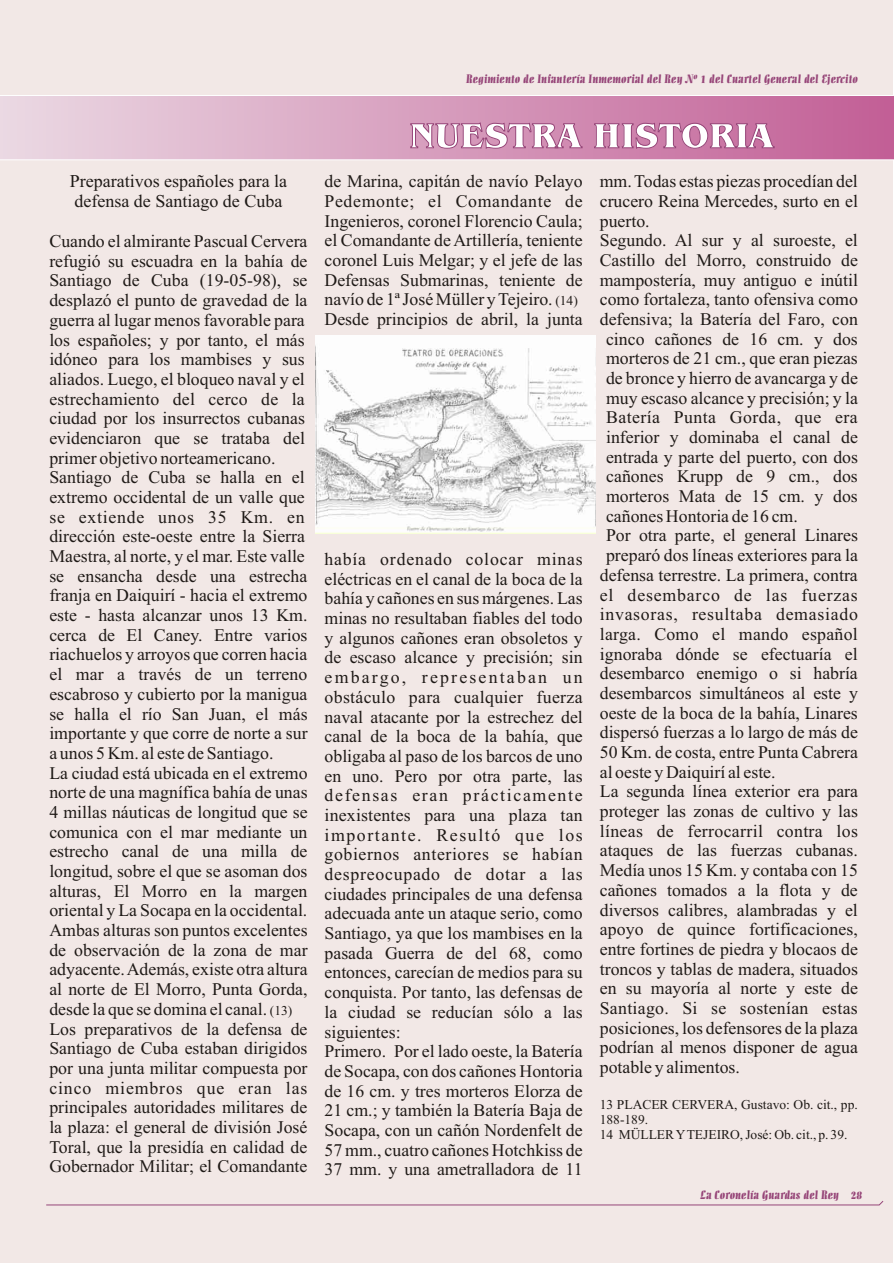
<style>
.page{position:relative;width:894px;height:1263px;background:#fff}
.page>*{position:absolute;margin:0;border:0;box-sizing:border-box;transform-origin:0 0}
.t1{font:700 36px "Benguiat IT Cby BT";color:#fff}
.t2{font:18px "Times New Roman";color:#1f1a17}
.t3{font:17.85px/19.8px "Times New Roman";color:#1f1a17}
.t4{font:17.85px/16.6px "Times New Roman";letter-spacing:.035em;color:#1f1a17;text-align:center}
.t5{font:17.85px "Times New Roman";letter-spacing:.02em;color:#1f1a17}
.t6{font:17.85px "Times New Roman";letter-spacing:.025em;color:#1f1a17}
.t7{font:17.85px "Times New Roman";letter-spacing:.04em;color:#1f1a17}
.t8{font:13.5px "Times New Roman";color:#1f1a17}
.t9{font:12px "Allegro BT";color:#964578}
.s1{font-size:18px}
.s2{font-size:13.5px}
</style>
<div class="page">
<div style="left:0;top:0;width:893px;height:1263px;background:#f2e8e6"></div>
<svg style="left:46px;top:1201px;width:838px;height:5px"></svg>
<svg style="left:0;top:95px;width:894px;height:65px;background:#d79ebd"></svg>
<img style="left:316px;top:336px;width:279px;height:197px">
<p class="t9" style="left:466px;top:74px;width:393px">Regimiento de Infantería Inmemorial del Rey Nº 1 del Cuartel General del Ejercito</p>
<h1 class="t1" style="left:409px;top:121px;width:366px">NUESTRA HISTORIA</h1>
<p class="t2" style="left:70px;top:175px;width:219px">Preparativos españoles para la</p>
<p class="t3" style="left:325px;top:173px;width:535px">de Marina, capitán de navío Pelayo mm. Todas estas piezas procedían del</p>
<p class="t2" style="left:74px;top:195px;width:209px">defensa de Santiago de Cuba</p>
<p class="t3" style="left:325px;top:193px;width:535px">Pedemonte; el Comandante de crucero Reina Mercedes, surto en el</p>
<p class="t3" style="left:325px;top:212px;width:327px">Ingenieros, coronel Florencio Caula; puerto.</p>
<p class="t3" style="left:49px;top:232px;width:810px"><span class="s1">C</span>uando el almirante Pascual Cervera el Comandante de Artillería, teniente Segundo. Al sur y al suroeste, el</p>
<p class="t3" style="left:49px;top:252px;width:810px">refugió su escuadra en la bahía de coronel Luis Melgar; y el jefe de las Castillo del Morro, construido de</p>
<p class="t3" style="left:49px;top:271px;width:810px">Santiago de Cuba (19-05-98), se Defensas Submarinas, teniente de mampostería, muy antiguo e inútil</p>
<p class="t3" style="left:49px;top:291px;width:810px">desplazó el punto de gravedad de la navío de 1ª José Müller y Tejeiro. <span class="s2">(14)</span> como fortaleza, tanto ofensiva como</p>
<p class="t3" style="left:49px;top:311px;width:810px">guerra al lugar menos favorable para Desde principios de abril, la junta defensiva; la Batería del Faro, con</p>
<p class="t3" style="left:49px;top:331px;width:257px">los españoles; y por tanto, el más</p>
<p class="t3" style="left:606px;top:330px;width:253px">cinco cañones de 16 cm. y dos</p>
<p class="t3" style="left:49px;top:351px;width:257px">idóneo para los mambises y sus</p>
<p class="t3" style="left:606px;top:350px;width:253px">morteros de 21 cm., que eran piezas</p>
<p class="t3" style="left:49px;top:371px;width:257px">aliados. Luego, el bloqueo naval y el</p>
<p class="t3" style="left:606px;top:370px;width:253px">de bronce y hierro de avancarga y de</p>
<p class="t3" style="left:49px;top:390px;width:257px">estrechamiento del cerco de la</p>
<p class="t3" style="left:606px;top:390px;width:253px">muy escaso alcance y precisión; y la</p>
<p class="t3" style="left:49px;top:410px;width:257px">ciudad por los insurrectos cubanas</p>
<p class="t6" style="left:606px;top:411px;width:253px">Batería Punta Gorda, que era</p>
<p class="t3" style="left:49px;top:430px;width:257px">evidenciaron que se trataba del</p>
<p class="t3" style="left:606px;top:429px;width:253px">inferior y dominaba el canal de</p>
<p class="t3" style="left:49px;top:449px;width:228px">primer objetivo norteamericano.</p>
<p class="t3" style="left:606px;top:449px;width:253px">entrada y parte del puerto, con dos</p>
<p class="t3" style="left:49px;top:469px;width:257px">Santiago de Cuba se halla en el</p>
<p class="t3" style="left:606px;top:468px;width:253px">cañones Krupp de 9 cm., dos</p>
<p class="t3" style="left:49px;top:489px;width:257px">extremo occidental de un valle que</p>
<p class="t3" style="left:606px;top:488px;width:253px">morteros Mata de 15 cm. y dos</p>
<p class="t7" style="left:49px;top:510px;width:257px">se extiende unos 35 Km. en</p>
<p class="t3" style="left:606px;top:508px;width:193px">cañones Hontoria de 16 cm.</p>
<p class="t3" style="left:49px;top:528px;width:257px">dirección este-oeste entre la Sierra</p>
<p class="t3" style="left:606px;top:527px;width:253px">Por otra parte, el general Linares</p>
<p class="t5" style="left:49px;top:550px;width:535px">Maestra, al norte, y el mar. Este valle había ordenado colocar minas</p>
<p class="t3" style="left:49px;top:547px;width:810px;text-align:justify;text-indent:557px">preparó dos líneas exteriores para la se ensancha desde una estrecha eléctricas en el canal de la boca de la defensa terrestre. La primera, contra franja en Daiquirí - hacia el extremo bahía y cañones en sus márgenes. Las el desembarco de las fuerzas este - hasta alcanzar unos 13 Km. minas no resultaban fiables del todo invasoras, resultaba demasiado cerca de El Caney. Entre varios y algunos cañones eran obsoletos y larga. Como el mando español riachuelos y arroyos que corren hacia de escaso alcance y precisión; sin ignoraba dónde se efectuaría el el mar a través de un terreno embargo, representaban un desembarco enemigo o si habría escabroso y cubierto por la manigua obstáculo para cualquier fuerza desembarcos simultáneos al este y se halla el río San Juan, el más naval atacante por la estrechez del oeste de la boca de la bahía, Linares importante y que corre de norte a sur canal de la boca de la bahía, que dispersó fuerzas a lo largo de más de a unos 5 Km. al este de Santiago.</p>
<p class="t3" style="left:49px;top:746px;width:810px;line-height:19.4px;text-indent:275px">obligaba al paso de los barcos de uno 50 Km. de costa, entre Punta Cabrera La ciudad está ubicada en el extremo en uno. Pero por otra parte, las al oeste y Daiquirí al este.<br>norte de una magnífica bahía de unas defensas eran prácticamente La segunda línea exterior era para 4 millas náuticas de longitud que se</p>
<p class="t3" style="left:600px;top:803px;width:260px">proteger las zonas de cultivo y las</p>
<p class="t3" style="left:325px;top:807px;width:260px">inexistentes para una plaza tan</p>
<p class="t3" style="left:49px;top:824px;width:260px">comunica con el mar mediante un</p>
<p class="t5" style="left:600px;top:824px;width:260px">líneas de ferrocarril contra los</p>
<p class="t4" style="left:49px;top:828px;width:810px">importante. Resultó que los<br>estrecho canal de una milla de gobiernos anteriores se habían ataques de las fuerzas cubanas.</p>
<p class="t3" style="left:49px;top:863px;width:810px;text-align:justify">longitud, sobre el que se asoman dos despreocupado de dotar a las Medía unos 15 Km. y contaba con 15 alturas, El Morro en la margen ciudades principales de una defensa cañones tomados a la flota y de oriental y La Socapa en la occidental. adecuada ante un ataque serio, como diversos calibres, alambradas y el Ambas alturas son puntos excelentes Santiago, ya que los mambises en la apoyo de quince fortificaciones, de observación de la zona de mar pasada Guerra de del 68, como entre fortines de piedra y blocaos de adyacente. Además, existe otra altura entonces, carecían de medios para su troncos y tablas de madera, situados al norte de El Morro, Punta Gorda, conquista. Por tanto, las defensas de en su mayoría al norte y este de desde la que se domina el canal. <span class="s2">(13)</span></p>
<p class="t3" style="left:600px;top:1000px;width:260px">Santiago. Si se sostenían estas</p>
<p class="t3" style="left:325px;top:1004px;width:260px">la ciudad se reducían sólo a las</p>
<p class="t3" style="left:49px;top:1020px;width:260px">Los preparativos de la defensa de</p>
<p class="t3" style="left:600px;top:1019px;width:260px">posiciones, los defensores de la plaza</p>
<p class="t3" style="left:49px;top:1025px;width:353px;line-height:16.6px;text-indent:275px">siguientes:<br>Santiago de Cuba estaban dirigidos Primero.</p>
<p class="t3" style="left:600px;top:1039px;width:260px">podrían al menos disponer de agua</p>
<p class="t3" style="left:49px;top:1045px;width:692px;line-height:16.6px;text-indent:345px">Por el lado oeste, la Batería<br>por una junta militar compuesta por de Socapa, con dos cañones Hontoria potable y alimentos.</p>
<p class="t3" style="left:49px;top:1084px;width:535px;line-height:16.6px">cinco miembros que eran las de 16 cm. y tres morteros Elorza de principales autoridades militares de</p>
<p class="t8" style="left:600px;top:1099px;width:260px">13 PLACER CERVERA, Gustavo: Ob. cit., pp.</p>
<p class="t3" style="left:49px;top:1104px;width:800px;line-height:16.6px;text-indent:275px">21 cm.; y también la Batería Baja de <sub>188-189.<br></sub>la plaza: el general de división José Socapa, con un cañón Nordenfelt de <sub>14</sub> <sub>MÜLLER</sub> <sub>YTEJEIRO,</sub> <sub>José:</sub> <sub>Ob.</sub> <sub>cit.,</sub> <sub>p.</sub> <sub>39.</sub></p>
<p class="t3" style="left:49px;top:1141px;width:535px;line-height:18.1px">Toral, que la presidía en calidad de 57 mm., cuatro cañones Hotchkiss de<br>Gobernador Militar; el Comandante 37 mm. y una ametralladora de 11</p>
<p class="t9" style="left:701px;top:1190px;width:163px">La Coronelía Guardas del Rey 28</p>
</div>
